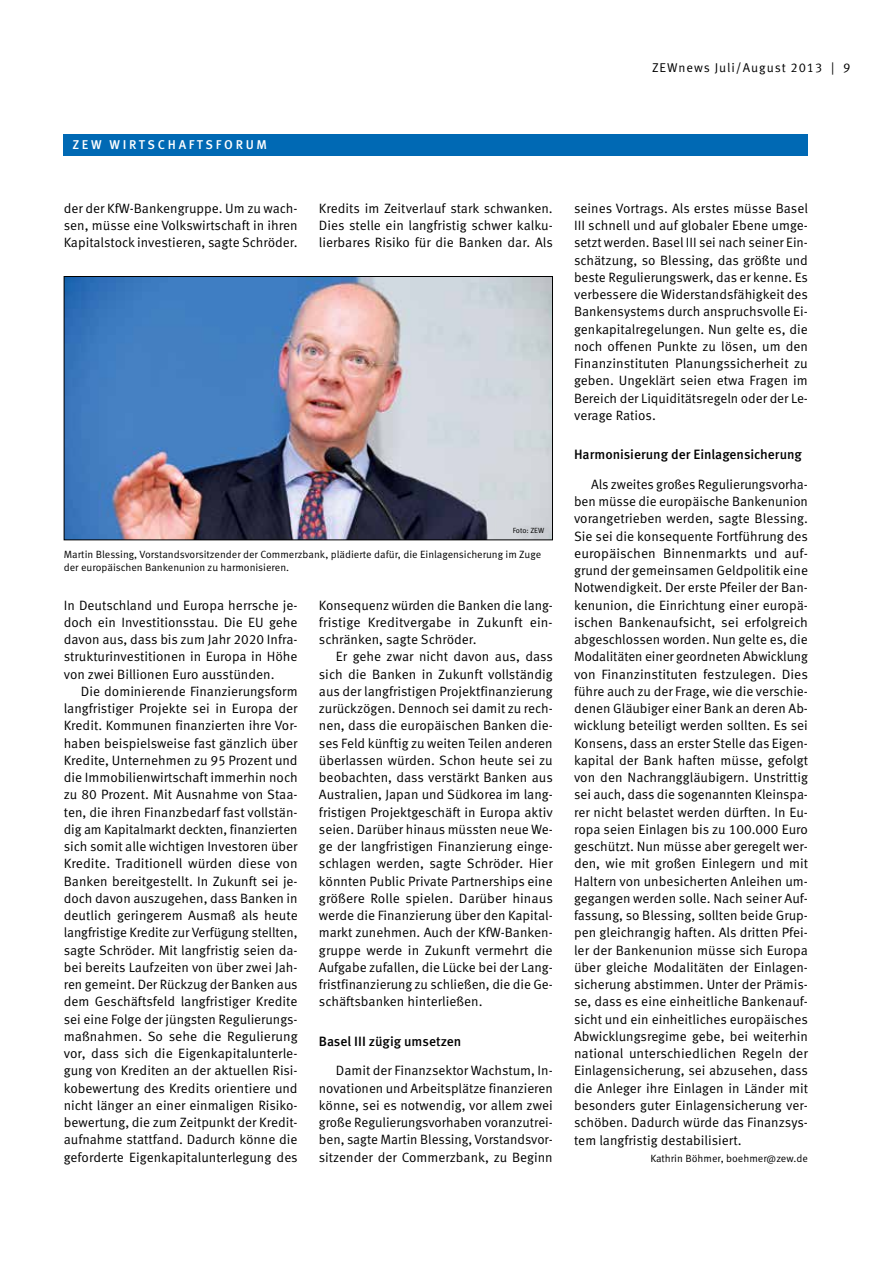
<style>
.page{position:relative;width:893px;height:1263px;background:#fff}
.page>*{position:absolute;margin:0;border:0;box-sizing:border-box;transform-origin:0 0}
.t1{font:13.5px/17.2px "Meta Pro";color:#000;text-align:justify}
.t2{font:500 13.5px "Meta Pro";color:#000}
.t3{font:12.75px "Meta Pro";letter-spacing:.075em;color:#000}
.t4{font:500 12.75px "Meta Pro";letter-spacing:.21em;color:#fff}
.t5{font:10.5px/12.8px "Meta Pro";color:#000}
.t6{font:7.5px "Meta Pro";color:#000}
</style>
<div class="page">
<div style="left:64px;top:134px;width:744px;height:21px;background:#0069b4"></div>
<img style="left:66px;top:278px;width:485px;height:260px">
<div style="left:64px;top:276px;width:489px;height:264px;border:1px solid #000"></div>
<p class="t3" style="left:652px;top:60px;width:200px">ZEWnews Juli/August 2013 | 9</p>
<p class="t4" style="left:72px;top:137px;width:60px">ZEW Wirts</p>
<p class="t4" style="left:158px;top:137px;width:20px">chaftsf</p>
<p class="t4" style="left:224px;top:137px;width:23px">orum</p>
<p class="t1" style="left:64px;top:200px;width:235px">der der KfW-Bankengruppe. Um zu wach&shy;sen, müsse eine Volkswirtschaft in ihren Kapitalstock investieren, sagte Schröder.</p>
<p class="t1" style="left:319px;top:200px;width:235px">Kredits im Zeitverlauf stark schwanken.<br>Dies stelle ein langfristig schwer kalku&shy;lierbares Risiko für die Banken dar. Als</p>
<p class="t6" style="left:513px;top:525px;width:33px">Foto: ZEW</p>
<p class="t5" style="left:64px;top:549px;width:479px">Martin Blessing, Vorstandsvorsitzender der Commerzbank, plädierte dafür, die Einlagensicherung im Zuge der europäischen Bankenunion zu harmonisieren.</p>
<p class="t1" style="left:64px;top:597px;width:235px">In Deutschland und Europa herrsche je&shy;doch ein Investitionsstau. Die EU gehe davon aus, dass bis zum Jahr 2020 Infra&shy;strukturinvestitionen in Europa in Höhe von zwei Billionen Euro ausstünden.</p>
<p class="t1" style="left:64px;top:683px;width:235px;text-indent:17px">Die dominierende Finanzierungsform langfristiger Projekte sei in Europa der Kredit. Kommunen finanzierten ihre Vor&shy;haben beispielsweise fast gänzlich über Kredite, Unternehmen zu 95 Prozent und die Immobilienwirtschaft immerhin noch zu 80 Prozent. Mit Ausnahme von Staa&shy;ten, die ihren Finanzbedarf fast vollstän&shy;dig am Kapitalmarkt deckten, finanzierten sich somit alle wichtigen Investoren über Kredite. Traditionell würden diese von Banken bereitgestellt. In Zukunft sei je&shy;doch davon auszugehen, dass Banken in deutlich geringerem Ausmaß als heute langfristige Kredite zur Verfügung stellten, sagte Schröder. Mit langfristig seien da&shy;bei bereits Laufzeiten von über zwei Jah&shy;ren gemeint. Der Rückzug der Banken aus dem Geschäftsfeld langfristiger Kredite sei eine Folge der jüngsten Regulierungs&shy;maßnahmen. So sehe die Regulierung vor, dass sich die Eigenkapitalunterle&shy;gung von Krediten an der aktuellen Risi&shy;kobewertung des Kredits orientiere und nicht länger an einer einmaligen Risiko&shy;bewertung, die zum Zeitpunkt der Kredit&shy;aufnahme stattfand. Dadurch könne die geforderte Eigenkapitalunterlegung des</p>
<p class="t1" style="left:319px;top:597px;width:235px">Konsequenz würden die Banken die lang&shy;fristige Kreditvergabe in Zukunft ein&shy;schränken, sagte Schröder.</p>
<p class="t1" style="left:319px;top:648px;width:236px;text-indent:17px">Er gehe zwar nicht davon aus, dass sich die Banken in Zukunft vollständig aus der langfristigen Projektfinanzierung zurückzögen. Dennoch sei damit zu rech&shy;nen, dass die europäischen Banken die&shy;ses Feld künftig zu weiten Teilen anderen überlassen würden. Schon heute sei zu beobachten, dass verstärkt Banken aus Australien, Japan und Südkorea im lang&shy;fristigen Projektgeschäft in Europa aktiv seien. Darüber hinaus müssten neue We&shy;ge der langfristigen Finanzierung einge&shy;schlagen werden, sagte Schröder. Hier könnten Public Private Partnerships eine größere Rolle spielen. Darüber hinaus werde die Finanzierung über den Kapital&shy;markt zunehmen. Auch der KfW-Banken&shy;gruppe werde in Zukunft vermehrt die Aufgabe zufallen, die Lücke bei der Lang&shy;fristfinanzierung zu schließen, die die Ge&shy;schäftsbanken hinterließen.</p>
<p class="t2" style="left:319px;top:1032px;width:144px">Basel III zügig umsetzen</p>
<p class="t1" style="left:319px;top:1062px;width:235px;text-indent:17px">Damit der Finanzsektor Wachstum, In&shy;novationen und Arbeitsplätze finanzieren könne, sei es notwendig, vor allem zwei große Regulierungsvorhaben voranzutrei&shy;ben, sagte Martin Blessing, Vorstandsvor&shy;sitzender der Commerzbank, zu Beginn</p>
<p class="t1" style="left:574px;top:200px;width:236px">seines Vortrags. Als erstes müsse Basel III schnell und auf globaler Ebene umge&shy;setzt werden. Basel III sei nach seiner Ein&shy;schätzung, so Blessing, das größte und beste Regulierungswerk, das er kenne. Es verbessere die Widerstandsfähigkeit des Bankensystems durch anspruchsvolle Ei&shy;genkapitalregelungen. Nun gelte es, die noch offenen Punkte zu lösen, um den Finanzinstituten Planungssicherheit zu geben. Ungeklärt seien etwa Fragen im Bereich der Liquiditätsregeln oder der Le&shy;verage Ratios.</p>
<p class="t2" style="left:574px;top:446px;width:229px">Harmonisierung der Einlagensicherung</p>
<p class="t1" style="left:574px;top:476px;width:236px;text-indent:17px">Als zweites großes Regulierungsvorha&shy;ben müsse die europäische Bankenunion vorangetrieben werden, sagte Blessing.<br>Sie sei die konsequente Fortführung des europäischen Binnenmarkts und auf&shy;grund der gemeinsamen Geldpolitik eine Notwendigkeit. Der erste Pfeiler der Ban&shy;kenunion, die Einrichtung einer europä&shy;ischen Bankenaufsicht, sei erfolgreich abgeschlossen worden. Nun gelte es, die Modalitäten einer geordneten Abwicklung von Finanzinstituten festzulegen. Dies führe auch zu der Frage, wie die verschie&shy;denen Gläubiger einer Bank an deren Ab&shy;wicklung beteiligt werden sollten. Es sei Konsens, dass an erster Stelle das Eigen&shy;kapital der Bank haften müsse, gefolgt von den Nachranggläubigern. Unstrittig sei auch, dass die sogenannten Kleinspa&shy;rer nicht belastet werden dürften. In Eu&shy;ropa seien Einlagen bis zu 100.000 Euro geschützt. Nun müsse aber geregelt wer&shy;den, wie mit großen Einlegern und mit Haltern von unbesicherten Anleihen um&shy;gegangen werden solle. Nach seiner Auf&shy;fassung, so Blessing, sollten beide Grup&shy;pen gleichrangig haften. Als dritten Pfei&shy;ler der Bankenunion müsse sich Europa über gleiche Modalitäten der Einlagen&shy;sicherung abstimmen. Unter der Prämis&shy;se, dass es eine einheitliche Bankenauf&shy;sicht und ein einheitliches europäisches Abwicklungsregime gebe, bei weiterhin national unterschiedlichen Regeln der Einlagensicherung, sei abzusehen, dass die Anleger ihre Einlagen in Länder mit besonders guter Einlagensicherung ver&shy;schöben. Dadurch würde das Finanzsys&shy;tem langfristig destabilisiert.</p>
<p class="t5" style="left:650px;top:1152px;width:159px">Kathrin Böhmer, boehmer@zew.de</p>
</div>
